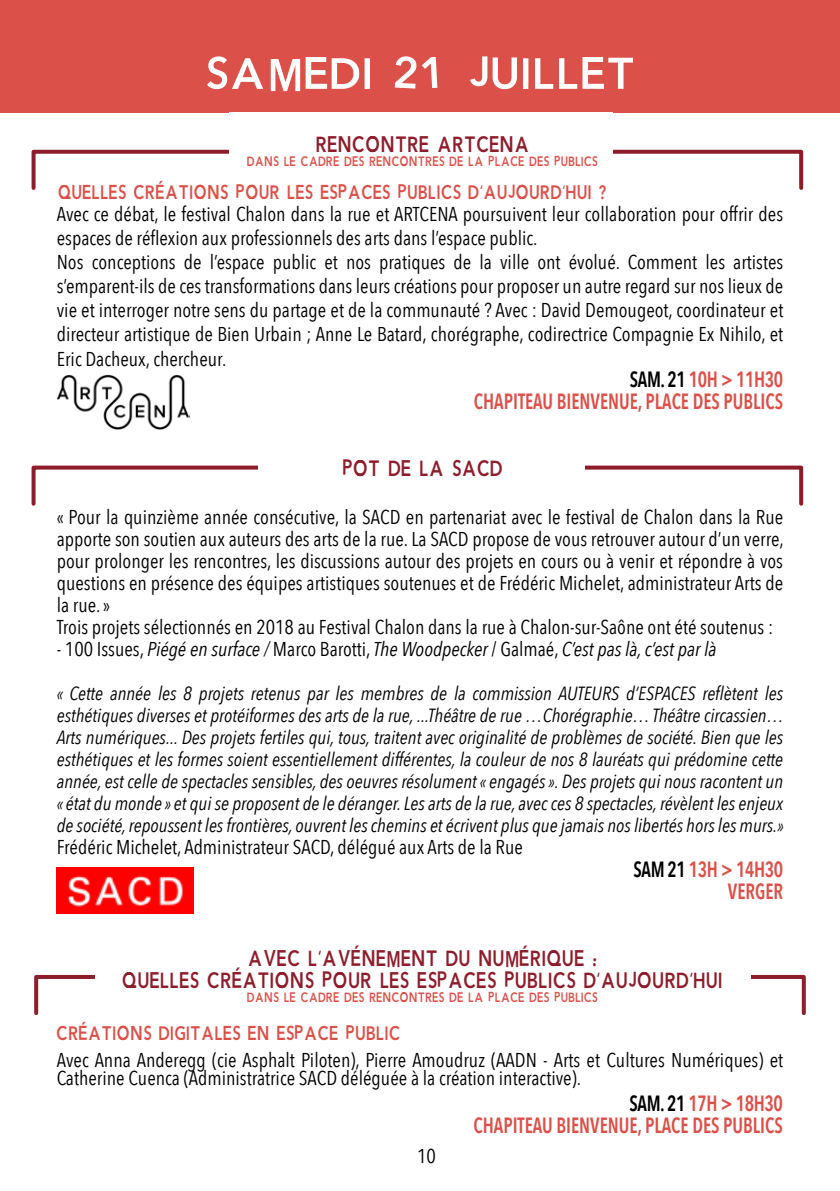
<style>
.page{position:relative;width:840px;height:1191px;background:#fff}
.page>*{position:absolute;margin:0;border:0;box-sizing:border-box;transform-origin:0 0}
.t1{font:72px "Cdl R2018";color:#fff}
.t2{font:36px "Cdl R2018";color:#8d1d2b;scale:.8 1}
.t3{font:32px "Cdl R2018";color:#db5048;scale:.8 1}
.t4{font:600 condensed 22px/22px "Avenir Next LT Pro";color:#db5048;text-align:right;scale:.85 1}
.t5{font:22px "Cdl R2018";color:#db5048;scale:.8 1}
.t6{font:600 condensed 22px/22px "Avenir Next LT Pro";letter-spacing:-.02em;color:#db5048;text-align:right;scale:.85 1}
.t7{font:condensed 20px/24px "Avenir Next LT Pro";color:#000}
.t8{font:italic condensed 20px "Avenir Next LT Pro";color:#000}
.t9{font:italic condensed 19px/22px "Avenir Next LT Pro";color:#000;text-align:justify}
.s1{color:#000}
.s2{font-style:normal}
</style>
<div class="page">
<div style="left:0;top:0;width:839px;height:112px;background:#db5048"></div>
<div style="left:32px;top:150px;width:770px;height:40px;border:4px solid #8d1d2b"></div>
<div style="left:230px;top:112px;width:382px;height:81px;background:#fff"></div>
<div style="left:32px;top:465px;width:770px;height:41px;border:4px solid #8d1d2b"></div>
<div style="left:258px;top:428px;width:326px;height:80px;background:#fff"></div>
<div style="left:34px;top:975px;width:771px;height:40px;border:4px solid #8d1d2b"></div>
<div style="left:95px;top:937px;width:655px;height:81px;background:#fff"></div>
<img style="left:57px;top:374px;width:132px;height:56px">
<img style="left:57px;top:867px;width:136px;height:46px">
<h1 class="t1" style="left:204px;top:22px;width:432px">samedi 21 juillet</h1>
<h2 class="t2" style="left:315px;top:118px;width:269px">rencontre artcena</h2>
<p class="t5" style="left:247px;top:145px;width:440px">dans le cadre des rencontres de la place des publics</p>
<h3 class="t3" style="left:58px;top:169px;width:687px">quelles créations pour les espaces publics d’aujourd’hui ?</h3>
<p class="t7" style="left:57px;top:202px;width:727px">Avec ce débat, le festival Chalon dans la rue et ARTCENA poursuivent leur collaboration pour offrir des espaces de réflexion aux professionnels des arts dans l’espace public.<br>Nos conceptions de l’espace public et nos pratiques de la ville ont évolué. Comment les artistes s’emparent-ils de ces transformations dans leurs créations pour proposer un autre regard sur nos lieux de vie et interroger notre sens du partage et de la communauté ? Avec : David Demougeot, coordinateur et directeur artistique de Bien Urbain ; Anne Le Batard, chorégraphe, codirectrice Compagnie Ex Nihilo, et Eric Dacheux, chercheur.</p>
<p class="t4" style="left:473px;top:368px;width:365px"><span class="s1">SAM. 21</span> 10H &gt; 11H30<br>CHAPITEAU BIENVENUE, PLACE DES PUBLICS</p>
<h2 class="t2" style="left:342px;top:443px;width:202px">pot de la sacd</h2>
<p class="t7" style="left:57px;top:506px;width:728px;line-height:22px">« Pour la quinzième année consécutive, la SACD en partenariat avec le festival de Chalon dans la Rue apporte son soutien aux auteurs des arts de la rue. La SACD propose de vous retrouver autour d’un verre, pour prolonger les rencontres, les discussions autour des projets en cours ou à venir et répondre à vos questions en présence des équipes artistiques soutenues et de Frédéric Michelet, administrateur Arts de la rue. »<br>Trois projets sélectionnés en 2018 au Festival Chalon dans la rue à Chalon-sur-Saône ont été soutenus :</p>
<p class="t8" style="left:57px;top:637px;width:660px"><span class="s2">- 100 Issues,</span> Piégé en surface / <span class="s2">Marco Barotti,</span> The Woodpecker <span class="s2">/ Galmaé,</span> C’est pas là, c’est par là</p>
<p class="t9" style="left:57px;top:682px;width:728px">« Cette année les 8 projets retenus par les membres de la commission AUTEURS d’ESPACES reflètent les esthétiques diverses et protéiformes des arts de la rue, ...Théâtre de rue …Chorégraphie… Théâtre circassien… Arts numériques... Des projets fertiles qui, tous, traitent avec originalité de problèmes de société. Bien que les esthétiques et les formes soient essentiellement différentes, la couleur de nos 8 lauréats qui prédomine cette année, est celle de spectacles sensibles, des oeuvres résolument « engagés ». Des projets qui nous racontent un « état du monde » et qui se proposent de le déranger. Les arts de la rue, avec ces 8 spectacles, révèlent les enjeux de société, repoussent les frontières, ouvrent les chemins et écrivent plus que jamais nos libertés hors les murs.»</p>
<p class="t7" style="left:57px;top:835px;width:467px">Frédéric Michelet, Administrateur SACD, délégué aux Arts de la Rue</p>
<p class="t6" style="left:633px;top:858px;width:177px"><span class="s1">SAM 21</span> 13H &gt; 14H30<br>VERGER</p>
<h2 class="t2" style="left:247px;top:932px;width:438px">avec l’avénement du numérique :</h2>
<h2 class="t2" style="left:122px;top:954px;width:752px">quelles créations pour les espaces publics d’aujourd’hui</h2>
<p class="t5" style="left:247px;top:981px;width:440px">dans le cadre des rencontres de la place des publics</p>
<h3 class="t3" style="left:56px;top:1009px;width:431px">créations digitales en espace public</h3>
<p class="t7" style="left:57px;top:1051px;width:727px;line-height:18px">Avec Anna Anderegg (cie Asphalt Piloten), Pierre Amoudruz (AADN - Arts et Cultures Numériques) et<br>Catherine Cuenca (Administratrice SACD déléguée à la création interactive).</p>
<p class="t4" style="left:473px;top:1092px;width:365px"><span class="s1">SAM. 21</span> 17H &gt; 18H30<br>CHAPITEAU BIENVENUE, PLACE DES PUBLICS</p>
<p class="t7" style="left:417px;top:1144px;width:20px">10</p>
</div>
